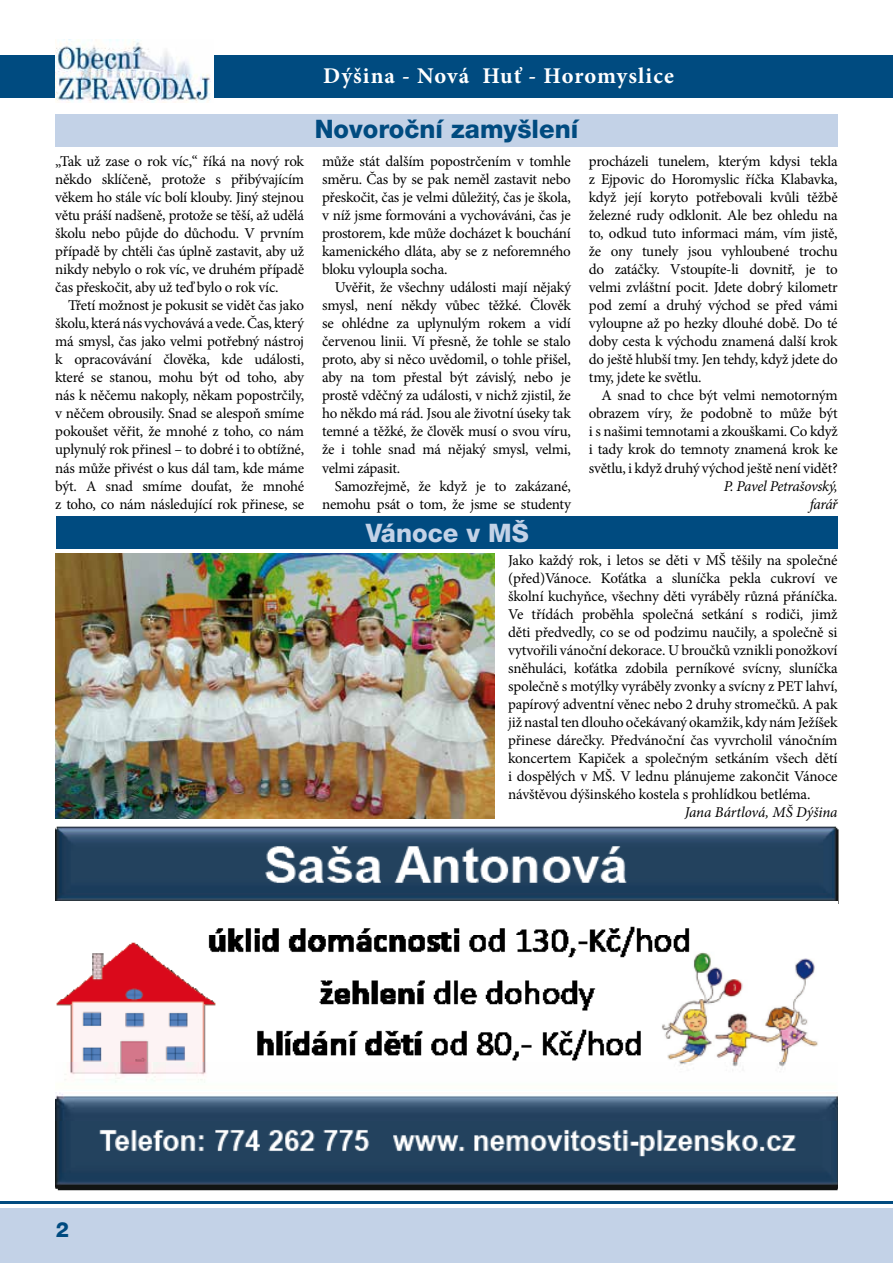
<style>
.page{position:relative;width:893px;height:1263px;background:#fff}
.page>*{position:absolute;margin:0;border:0;box-sizing:border-box;transform-origin:0 0}
.t1{font:800 25.5px "Helvetica Neue CE";color:#004b80}
.t2{font:800 25.5px "Helvetica Neue CE";color:#c3d2e7}
.t3{font:700 22.5px "Minion Pro";letter-spacing:.045em;color:#fff}
.t4{font:800 21px "Helvetica Neue CE";color:#004b80}
.t5{font:15px/18px "Minion Pro";letter-spacing:-.015em;color:#000;text-align:justify}
.t6{font:italic 15px/18px "Minion Pro";letter-spacing:-.015em;color:#000;text-align:right}
</style>
<div class="page">
<div style="left:0;top:1208px;width:893px;height:55px;background:#c3d2e7"></div>
<div style="left:0;top:55px;width:893px;height:43px;background:#004b80"></div>
<img style="left:55px;top:40px;width:158px;height:62px">
<hr style="left:0;top:1201px;width:893px;height:2px;background:#004b80">
<img style="left:55px;top:1093px;width:783px;height:98px">
<div style="left:56px;top:114px;width:782px;height:33px;background:#c3d2e7"></div>
<img style="left:55px;top:815px;width:783px;height:268px">
<img style="left:56px;top:554px;width:438px;height:264px">
<div style="left:56px;top:517px;width:782px;height:32px;background:#004b80"></div>
<h2 class="t3" style="left:323px;top:60px;width:352px">Dýšina - Nová Huť - Horomyslice</h2>
<p class="t5" style="left:55px;top:153px;width:250px">„Tak už zase o rok víc,“ říká na nový rok někdo sklíčeně, protože s přibývajícím věkem ho stále víc bolí klouby. Jiný stejnou větu práší nadšeně, protože se těší, až udělá školu nebo půjde do důchodu. V prvním případě by chtěli čas úplně zastavit, aby už nikdy nebylo o rok víc, ve druhém případě čas přeskočit, aby už teď bylo o rok víc.</p>
<p class="t5" style="left:55px;top:297px;width:250px;text-indent:13px">Třetí možnost je pokusit se vidět čas jako školu, která nás vychovává a vede. Čas, který má smysl, čas jako velmi potřebný nástroj k opracovávání člověka, kde události, které se stanou, mohu být od toho, aby nás k něčemu nakoply, někam popostrčily, v něčem obrousily. Snad se alespoň smíme pokoušet věřit, že mnohé z toho, co nám uplynulý rok přinesl – to dobré i to obtížné, nás může přivést o kus dál tam, kde máme být. A snad smíme doufat, že mnohé z toho, co nám následující rok přinese, se</p>
<h1 class="t1" style="left:315px;top:116px;width:265px">Novoroční zamyšlení</h1>
<p class="t5" style="left:322px;top:153px;width:250px">může stát dalším popostrčením v tomhle směru. Čas by se pak neměl zastavit nebo přeskočit, čas je velmi důležitý, čas je škola, v níž jsme formováni a vychováváni, čas je prostorem, kde může docházet k bouchání kamenického dláta, aby se z neforemného bloku vyloupla socha.</p>
<p class="t5" style="left:322px;top:279px;width:250px;text-indent:13px">Uvěřit, že všechny události mají nějaký smysl, není někdy vůbec těžké. Člověk se ohlédne za uplynulým rokem a vidí červenou linii. Ví přesně, že tohle se stalo proto, aby si něco uvědomil, o tohle přišel, aby na tom přestal být závislý, nebo je prostě vděčný za události, v nichž zjistil, že ho někdo má rád. Jsou ale životní úseky tak temné a těžké, že člověk musí o svou víru, že i tohle snad má nějaký smysl, velmi, velmi zápasit.</p>
<p class="t5" style="left:322px;top:477px;width:250px;text-align:right">Samozřejmě, že když je to zakázané, nemohu psát o tom, že jsme se studenty</p>
<p class="t5" style="left:589px;top:153px;width:250px">procházeli tunelem, kterým kdysi tekla z Ejpovic do Horomyslic říčka Klabavka, když její koryto potřebovali kvůli těžbě železné rudy odklonit. Ale bez ohledu na to, odkud tuto informaci mám, vím jistě, že ony tunely jsou vyhloubené trochu do zatáčky. Vstoupíte-li dovnitř, je to velmi zvláštní pocit. Jdete dobrý kilometr pod zemí a druhý východ se před vámi vyloupne až po hezky dlouhé době. Do té doby cesta k východu znamená další krok do ještě hlubší tmy. Jen tehdy, když jdete do tmy, jdete ke světlu.</p>
<p class="t5" style="left:589px;top:387px;width:250px;text-indent:13px">A snad to chce být velmi nemotorným obrazem víry, že podobně to může být i s našimi temnotami a zkouškami. Co když i tady krok do temnoty znamená krok ke světlu, i když druhý východ ještě není vidět?</p>
<p class="t6" style="left:724px;top:477px;width:115px">P. Pavel Petrašovský, farář</p>
<h1 class="t2" style="left:366px;top:519px;width:164px">Vánoce v MŠ</h1>
<p class="t5" style="left:508px;top:551px;width:331px">Jako každý rok, i letos se děti v MŠ těšily na společné (před)Vánoce. Koťátka a sluníčka pekla cukroví ve školní kuchyňce, všechny děti vyráběly různá přáníčka.<br>Ve třídách proběhla společná setkání s rodiči, jimž děti předvedly, co se od podzimu naučily, a společně si vytvořili vánoční dekorace. U broučků vznikli ponožkoví sněhuláci, koťátka zdobila perníkové svícny, sluníčka společně s motýlky vyráběly zvonky a svícny z PET lahví, papírový adventní věnec nebo 2 druhy stromečků. A pak již nastal ten dlouho očekávaný okamžik, kdy nám Ježíšek přinese dárečky. Předvánoční čas vyvrcholil vánočním koncertem Kapiček a společným setkáním všech dětí i dospělých v MŠ. V lednu plánujeme zakončit Vánoce návštěvou dýšinského kostela s prohlídkou betléma.</p>
<p class="t6" style="left:685px;top:803px;width:154px">Jana Bártlová, MŠ Dýšina</p>
<h3 class="t4" style="left:56px;top:1219px;width:15px">2</h3>
</div>
